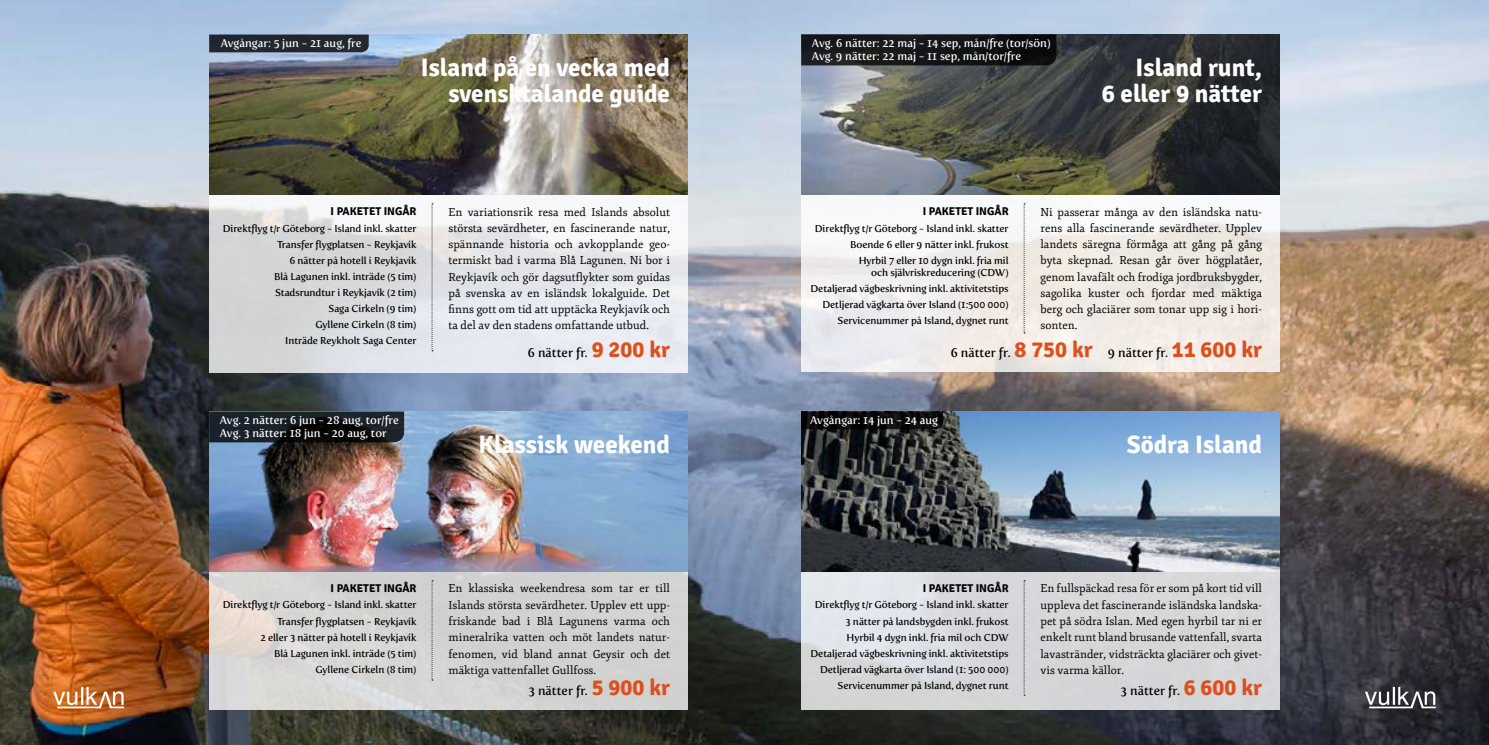
<style>
.page{position:relative;width:1489px;height:745px;background:#fff}
.page>*{position:absolute;margin:0;border:0;box-sizing:border-box;transform-origin:0 0}
.t1{font:700 25px/26.2px "Signika";color:#fff;text-align:right}
.t2{font:12.5px "Fertigo Pro";color:#000}
.t3{font:11.25px/16.2px "Fjord One";color:#000;text-align:justify}
.t4{font:11.25px/13.5px "Fertigo Pro";color:#fff}
.t5{font:700 11.25px "Signika";color:#000}
.t6{font:10px/16px "Fertigo Pro";letter-spacing:-.01em;color:#000;text-align:right}
.s1{font-family:"Signika";font-weight:700;font-size:22.5px;color:#dc501e}
</style>
<div class="page">
<img style="left:0;top:0;width:1488px;height:744px">
<svg style="left:801px;top:34px;width:479px;height:338px;fill:#f1ece9"></svg>
<svg style="left:209px;top:570px;width:478px;height:139px;background:#d4d3d2"></svg>
<svg style="left:801px;top:570px;width:478px;height:139px;background:#d6d7da"></svg>
<svg style="left:209px;top:194px;width:478px;height:178px"></svg>
<svg style="left:431px;top:203px;width:2px;height:148px"></svg>
<img style="left:209px;top:35px;width:478px;height:159px">
<svg style="left:431px;top:580px;width:2px;height:100px"></svg>
<img style="left:209px;top:411px;width:478px;height:159px">
<svg style="left:1023px;top:203px;width:2px;height:130px"></svg>
<img style="left:801px;top:35px;width:478px;height:159px">
<svg style="left:1023px;top:580px;width:2px;height:115px"></svg>
<img style="left:801px;top:411px;width:478px;height:159px">
<div style="left:209px;top:35px;width:160px;height:17px;background:#21272f"></div>
<svg style="left:801px;top:411px;width:142px;height:18px;background:#0a0a0a"></svg>
<svg style="left:209px;top:411px;width:195px;height:31px;background:#161b21"></svg>
<svg style="left:801px;top:35px;width:255px;height:30px;background:#131516"></svg>
<svg style="left:1364px;top:686px;width:71px;height:21px"></svg>
<svg style="left:53px;top:686px;width:71px;height:21px"></svg>
<p class="t4" style="left:221px;top:36px;width:142px">Avgångar: 5 jun - 21 aug, fre</p>
<h1 class="t1" style="left:421px;top:55px;width:251px">Island på en vecka med svensktalande guide</h1>
<p class="t5" style="left:330px;top:205px;width:87px">I PAKETET INGÅR</p>
<p class="t6" style="left:223px;top:220px;width:195px">Direktflyg t/r Göteborg - Island inkl. skatter<br>Transfer flygplatsen - Reykjavík<br>6 nätter på hotell i Reykjavík<br>Blå Lagunen inkl. inträde (5 tim)<br>Stadsrundtur i Reykjavík (2 tim)<br>Saga Cirkeln (9 tim)<br>Gyllene Cirkeln (8 tim)<br>Inträde Reykholt Saga Center</p>
<p class="t3" style="left:448px;top:204px;width:223px">En variationsrik resa med Islands absolut största sevärdheter, en fascinerande natur, spännande historia och avkopplande geo&shy;termiskt bad i varma Blå Lagunen. Ni bor i Reykjavík och gör dagsutflykter som guidas på svenska av en isländsk lokalguide. Det finns gott om tid att upptäcka Reykjavík och ta del av den stadens omfattande utbud.</p>
<p class="t2" style="left:527px;top:345px;width:144px">6 nätter fr. <span class="s1">9 200 kr</span></p>
<p class="t4" style="left:811px;top:36px;width:240px">Avg. 6 nätter: 22 maj - 14 sep, mån/fre (tor/sön)<br>Avg. 9 nätter: 22 maj - 11 sep, mån/tor/fre</p>
<h1 class="t1" style="left:1101px;top:55px;width:162px">Island runt,<br>6 eller 9 nätter</h1>
<p class="t5" style="left:922px;top:205px;width:87px">I PAKETET INGÅR</p>
<p class="t6" style="left:814px;top:220px;width:195px">Direktflyg t/r Göteborg - Island inkl. skatter<br>Boende 6 eller 9 nätter inkl. frukost<br>Hyrbil 7 eller 10 dygn inkl. fria mil</p>
<p class="t6" style="left:810px;top:264px;width:200px">och självriskreducering (CDW)<br>Detaljerad vägbeskrivning inkl. aktivitetstips Detljerad vägkarta över Island (1:500 000)<br>Servicenummer på Island, dygnet runt</p>
<p class="t2" style="left:950px;top:345px;width:313px">6 nätter fr. <span class="s1">8 750 kr</span> 9 nätter fr. <span class="s1">11 600 kr</span></p>
<p class="t3" style="left:1040px;top:204px;width:223px">Ni passerar många av den isländska natu&shy;rens alla fascinerande sevärdheter. Upplev landets säregna förmåga att gång på gång byta skepnad. Resan går över högplatåer, genom lavafält och frodiga jordbruksbygder, sagolika kuster och fjordar med mäktiga berg och glaciärer som tonar upp sig i hori&shy;sonten.</p>
<p class="t4" style="left:220px;top:413px;width:180px">Avg. 2 nätter: 6 jun - 28 aug, tor/fre</p>
<p class="t4" style="left:810px;top:413px;width:129px">Avgångar: 14 jun - 24 aug</p>
<p class="t4" style="left:220px;top:426px;width:168px">Avg. 3 nätter: 18 jun - 20 aug, tor</p>
<h1 class="t1" style="left:478px;top:431px;width:193px">Klassisk weekend</h1>
<h1 class="t1" style="left:1126px;top:431px;width:137px">Södra Island</h1>
<p class="t5" style="left:330px;top:581px;width:87px">I PAKETET INGÅR</p>
<p class="t6" style="left:223px;top:596px;width:195px">Direktflyg t/r Göteborg - Island inkl. skatter Transfer flygplatsen - Reykjavík<br>2 eller 3 nätter på hotell i Reykjavík<br>Blå Lagunen inkl. inträde (5 tim)<br>Gyllene Cirkeln (8 tim)</p>
<p class="t3" style="left:448px;top:580px;width:223px">En klassiska weekendresa som tar er till Islands största sevärdheter. Upplev ett upp&shy;friskande bad i Blå Lagunens varma och mineralrika vatten och möt landets natur&shy;fenomen, vid bland annat Geysir och det mäktiga vattenfallet Gullfoss.</p>
<p class="t2" style="left:528px;top:683px;width:143px">3 nätter fr. <span class="s1">5 900 kr</span></p>
<p class="t5" style="left:922px;top:581px;width:87px">I PAKETET INGÅR</p>
<p class="t6" style="left:810px;top:596px;width:200px">Direktflyg t/r Göteborg - Island inkl. skatter 3 nätter på landsbygden inkl. frukost<br>Hyrbil 4 dygn inkl. fria mil och CDW Detaljerad vägbeskrivning inkl. aktivitetstips Detljerad vägkarta över Island (1: 500 000)<br>Servicenummer på Island, dygnet runt</p>
<p class="t3" style="left:1040px;top:580px;width:223px">En fullspäckad resa för er som på kort tid vill uppleva det fascinerande isländska landska&shy;pet på södra Islan. Med egen hyrbil tar ni er enkelt runt bland brusande vattenfall, svarta lavastränder, vidsträckta glaciärer och givet&shy;vis varma källor.</p>
<p class="t2" style="left:1120px;top:683px;width:143px">3 nätter fr. <span class="s1">6 600 kr</span></p>
</div>
